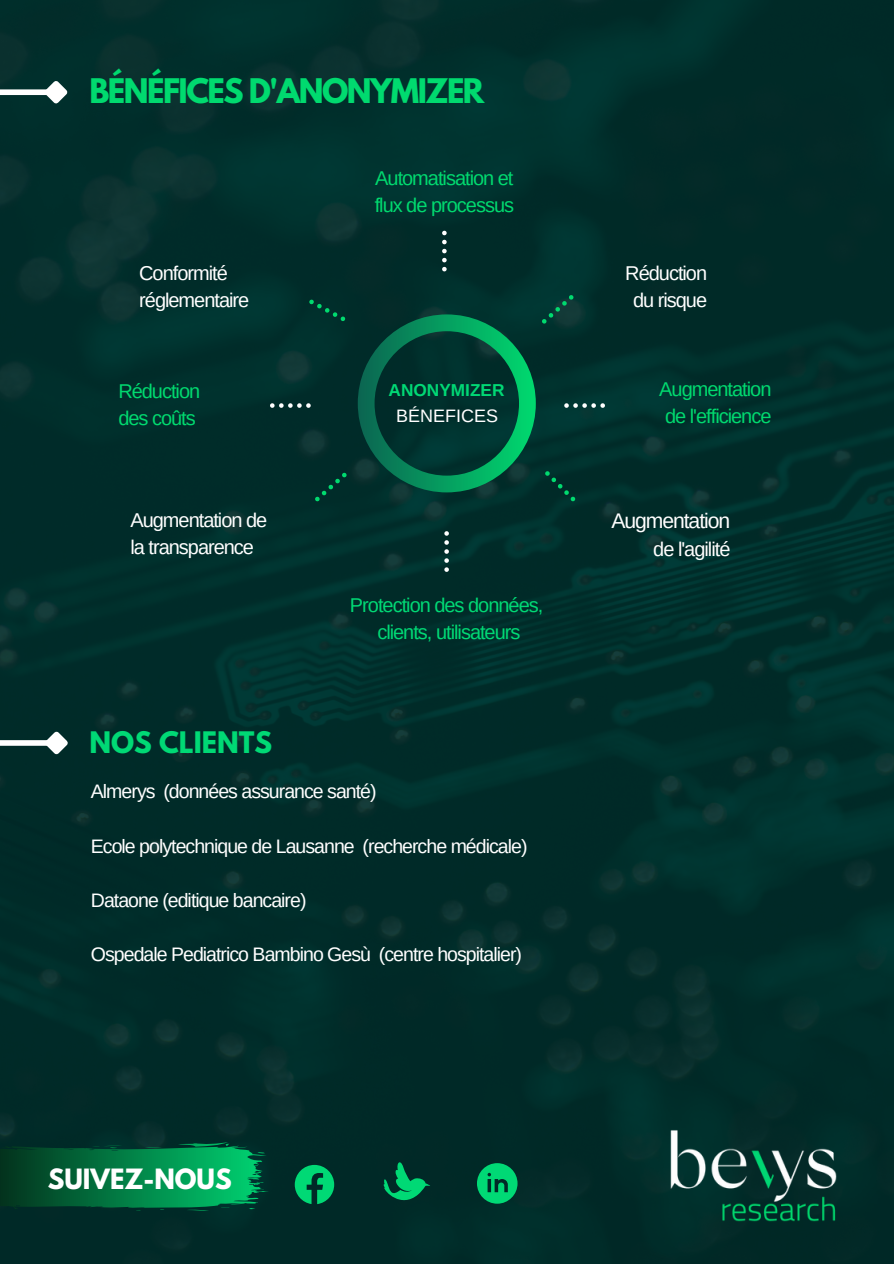
<style>
.page{position:relative;width:894px;height:1264px;background:#fff}
.page>*{position:absolute;margin:0;border:0;box-sizing:border-box;transform-origin:0 0}
.t1{font:700 30px "League Spartan";letter-spacing:-.05em;color:#00da6f}
.t2{font:700 26.25px "League Spartan";color:#00d975}
.t3{font:700 24.75px "League Spartan";color:#fff}
.t4{font:21.15px "Arimo";letter-spacing:-.05em;color:#fff}
.t5{font:19.95px "Arimo";letter-spacing:-.05em;color:#fff}
.t6{font:19.95px "Arimo";letter-spacing:-.05em;color:#00da6f}
.t7{font:19.95px "Arimo";letter-spacing:-.05em;color:#00d975}
.t8{font:19.5px "Arimo";letter-spacing:-.05em;color:#fff}
.t9{font:18px "Arimo";color:#fff}
.t10{font:700 17.25px "Arimo";color:#00d975}
</style>
<div class="page">
<img style="left:0;top:0;width:893px;height:1263px">
<svg style="left:357px;top:314px;width:178px;height:178px;background:#024e3a"></svg>
<svg style="left:314px;top:472px;width:33px;height:30px"></svg>
<svg style="left:270px;top:403px;width:40px;height:5px"></svg>
<svg style="left:308px;top:299px;width:38px;height:23px"></svg>
<svg style="left:564px;top:403px;width:40px;height:5px"></svg>
<svg style="left:541px;top:294px;width:33px;height:30px"></svg>
<svg style="left:442px;top:231px;width:4px;height:40px"></svg>
<svg style="left:444px;top:531px;width:5px;height:41px"></svg>
<svg style="left:544px;top:470px;width:32px;height:32px"></svg>
<svg style="left:477px;top:1163px;width:40px;height:40px;background:#00a35d"></svg>
<svg style="left:295px;top:1164px;width:39px;height:40px;background:#009657"></svg>
<svg style="left:0;top:1136px;width:269px;height:77px;background:#01683d"></svg>
<svg style="left:383px;top:1158px;width:47px;height:50px;background:#005c3d"></svg>
<img style="left:666px;top:1196px;width:184px;height:29px">
<img style="left:662px;top:1124px;width:182px;height:83px">
<div style="left:0;top:89px;width:48px;height:6px;background:#fff"></div>
<svg style="left:40px;top:76px;width:32px;height:33px"></svg>
<div style="left:0;top:740px;width:48px;height:5px;background:#fff"></div>
<svg style="left:40px;top:726px;width:33px;height:33px"></svg>
<p class="t1" style="left:89px;top:76px;width:396px">BÉNÉFICES D'ANONYMIZER</p>
<p class="t5" style="left:139px;top:261px;width:90px">Conformité</p>
<p class="t5" style="left:139px;top:288px;width:112px">réglementaire</p>
<p class="t6" style="left:118px;top:380px;width:83px">Réduction</p>
<p class="t6" style="left:118px;top:407px;width:79px">des coûts</p>
<p class="t5" style="left:130px;top:509px;width:138px">Augmentation de</p>
<p class="t5" style="left:130px;top:536px;width:125px">la transparence</p>
<p class="t2" style="left:89px;top:729px;width:184px">NOS CLIENTS</p>
<p class="t6" style="left:375px;top:167px;width:140px">Automatisation et</p>
<p class="t6" style="left:374px;top:194px;width:141px">flux de processus</p>
<p class="t10" style="left:388px;top:380px;width:117px">ANONYMIZER</p>
<p class="t9" style="left:396px;top:406px;width:103px">BÉNEFICES</p>
<p class="t7" style="left:350px;top:594px;width:195px">Protection des données,</p>
<p class="t7" style="left:377px;top:621px;width:145px">clients, utilisateurs</p>
<p class="t8" style="left:91px;top:780px;width:287px">Almerys (données assurance santé)</p>
<p class="t8" style="left:91px;top:834px;width:438px">Ecole polytechnique de Lausanne (recherche médicale)</p>
<p class="t8" style="left:91px;top:889px;width:217px">Dataone (editique bancaire)</p>
<p class="t8" style="left:91px;top:943px;width:432px">Ospedale Pediatrico Bambino Gesù (centre hospitalier)</p>
<p class="t5" style="left:625px;top:261px;width:83px">Réduction</p>
<p class="t5" style="left:633px;top:288px;width:76px">du risque</p>
<p class="t6" style="left:659px;top:378px;width:114px">Augmentation</p>
<p class="t6" style="left:665px;top:405px;width:108px">de l'efficience</p>
<p class="t4" style="left:611px;top:509px;width:120px">Augmentation</p>
<p class="t5" style="left:653px;top:538px;width:79px">de l'agilité</p>
<p class="t3" style="left:48px;top:1166px;width:185px">SUIVEZ-NOUS</p>
</div>
